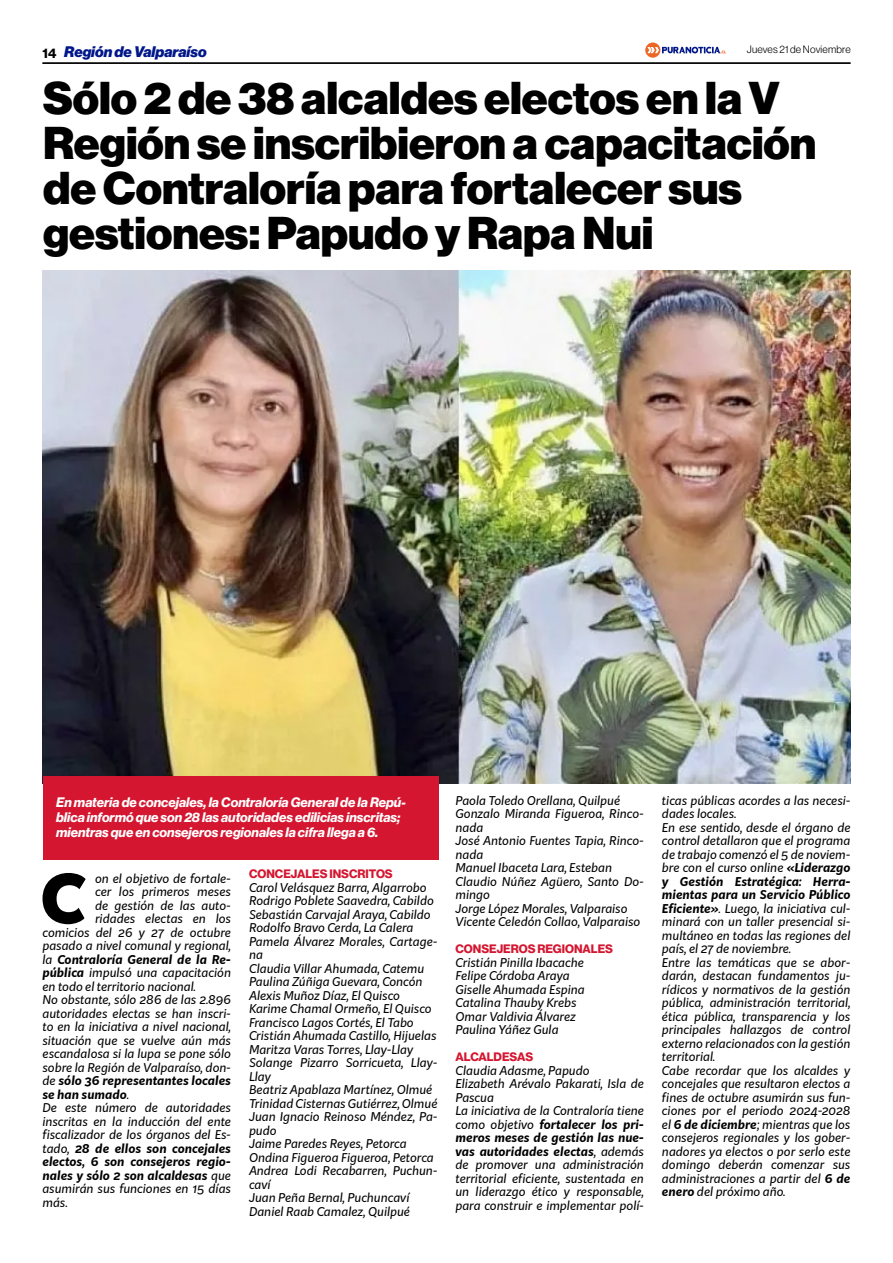
<style>
.page{position:relative;width:893px;height:1263px;background:#fff}
.page>*{position:absolute;margin:0;border:0;box-sizing:border-box;transform-origin:0 0}
.t1{font:900 66.3px "Kit Sans";color:#000}
.t2{font:900 45px/45px "Neue Haas Display";color:#000}
.t3{font:italic 900 15px "Neue Haas Display";color:#00178a}
.t4{font:italic 700 13.5px/15px "Neue Haas Display";color:#fff}
.t5{font:italic 12px/13.5px "Kit Sans";color:#000}
.t6{font:italic 700 12px "Kit Sans";color:#000}
.t7{font:12px "N Haas Grotesk DS Pro 75 Bd";color:#d41630}
.t8{font:10.5px "N Haas Grotesk DS Pro 45 Lt";letter-spacing:.02em;color:#000}
.s1{font-family:"N Haas Grotesk DS Pro 75 Bd";font-weight:400;font-style:normal;font-size:13.5px;color:#000}
.s2{font-weight:400}
.s3{font-weight:700}
</style>
<div class="page">
<hr style="left:43px;top:63px;width:807px;height:1px;background:#000">
<svg style="left:645px;top:43px;width:81px;height:15px"></svg>
<img style="left:43px;top:270px;width:807px;height:513px">
<div style="left:43px;top:777px;width:396px;height:83px;background:#d41630"></div>
<p class="t3" style="left:43px;top:43px;width:166px"><span class="s1">14</span> Región de Valparaíso</p>
<p class="t8" style="left:747px;top:44px;width:105px">Jueves 21 de Noviembre</p>
<h2 class="t2" style="left:43px;top:77px;width:775px">Sólo 2 de 38 alcaldes electos en la V Región se inscribieron a capacitación de Contraloría para fortalecer sus gestiones: Papudo y Rapa Nui</h2>
<p class="t4" style="left:56px;top:795px;width:351px">En materia de concejales, la Contraloría General de la Repú&shy;blica informó que son 28 las autoridades edilicias inscritas; mientras que en consejeros regionales la cifra llega a 6.</p>
<h1 class="t1" style="left:41px;top:839px;width:48px">C</h1>
<p class="t5" style="left:95px;top:871px;width:137px">on el objetivo de fortale-</p>
<p class="t5" style="left:95px;top:884px;width:137px">cer los primeros meses</p>
<p class="t5" style="left:95px;top:898px;width:137px">de gestión de las auto-</p>
<p class="t5" style="left:95px;top:911px;width:137px">ridades electas en los</p>
<p class="t5" style="left:43px;top:925px;width:190px">comicios del 26 y 27 de octubre</p>
<p class="t5" style="left:43px;top:938px;width:190px">pasado a nivel comunal y regional,</p>
<p class="t6" style="left:43px;top:949px;width:190px"><span class="s2">la</span> Contraloría General de la Re-</p>
<p class="t5" style="left:43px;top:965px;width:190px"><span class="s3">pública</span> impulsó una capacitación</p>
<p class="t5" style="left:43px;top:979px;width:155px">en todo el territorio nacional.</p>
<p class="t5" style="left:43px;top:992px;width:190px">No obstante, sólo 286 de las 2.896</p>
<p class="t5" style="left:43px;top:1006px;width:190px">autoridades electas se han inscri-</p>
<p class="t5" style="left:43px;top:1019px;width:190px">to en la iniciativa a nivel nacional,</p>
<p class="t5" style="left:43px;top:1033px;width:190px">situación que se vuelve aún más</p>
<p class="t5" style="left:43px;top:1046px;width:190px">escandalosa si la lupa se pone sólo</p>
<p class="t5" style="left:43px;top:1060px;width:190px">sobre la Región de Valparaíso, don-</p>
<p class="t6" style="left:43px;top:1070px;width:190px"><span class="s2">de</span> sólo 36 representantes locales</p>
<p class="t6" style="left:43px;top:1084px;width:88px">se han sumado<span class="s2">.</span></p>
<p class="t5" style="left:43px;top:1100px;width:190px">De este número de autoridades</p>
<p class="t5" style="left:43px;top:1114px;width:190px">inscritas en la inducción del ente</p>
<p class="t5" style="left:43px;top:1127px;width:190px">fiscalizador de los órganos del Es-</p>
<p class="t6" style="left:43px;top:1138px;width:190px"><span class="s2">tado,</span> 28 de ellos son concejales</p>
<p class="t6" style="left:43px;top:1151px;width:190px">electos, 6 son consejeros regio-</p>
<p class="t6" style="left:43px;top:1165px;width:190px">nales y sólo 2 son alcaldesas <span class="s2">que</span></p>
<p class="t5" style="left:43px;top:1181px;width:190px">asumirán sus funciones en 15 días</p>
<p class="t5" style="left:43px;top:1195px;width:27px">más.</p>
<p class="t7" style="left:249px;top:867px;width:145px">CONCEJALES INSCRITOS</p>
<p class="t5" style="left:249px;top:880px;width:190px">Carol Velásquez Barra, Algarrobo<br>Rodrigo Poblete Saavedra, Cabildo<br>Sebastián Carvajal Araya, Cabildo<br>Rodolfo Bravo Cerda, La Calera<br>Pamela Álvarez Morales, Cartage&shy;na<br>Claudia Villar Ahumada, Catemu<br>Paulina Zúñiga Guevara, Concón<br>Alexis Muñoz Díaz, El Quisco<br>Karime Chamal Ormeño, El Quisco<br>Francisco Lagos Cortés, El Tabo<br>Cristián Ahumada Castillo, Hijuelas<br>Maritza Varas Torres, Llay-Llay<br>Solange Pizarro Sorricueta, Llay-<br>Llay<br>Beatriz Apablaza Martínez, Olmué<br>Trinidad Cisternas Gutiérrez, Olmué<br>Juan Ignacio Reinoso Méndez, Pa&shy;pudo<br>Jaime Paredes Reyes, Petorca<br>Ondina Figueroa Figueroa, Petorca<br>Andrea Lodi Recabarren, Puchun&shy;caví<br>Juan Peña Bernal, Puchuncaví<br>Daniel Raab Camalez, Quilpué</p>
<p class="t5" style="left:455px;top:793px;width:190px">Paola Toledo Orellana, Quilpué<br>Gonzalo Miranda Figueroa, Rinco&shy;nada<br>José Antonio Fuentes Tapia, Rinco&shy;nada<br>Manuel Ibaceta Lara, Esteban<br>Claudio Núñez Agüero, Santo Do&shy;mingo<br>Jorge López Morales, Valparaiso<br>Vicente Celedón Collao, Valparaiso</p>
<p class="t7" style="left:455px;top:942px;width:159px">CONSEJEROS REGIONALES</p>
<p class="t5" style="left:455px;top:955px;width:131px">Cristián Pinilla Ibacache<br>Felipe Córdoba Araya<br>Giselle Ahumada Espina<br>Catalina Thauby Krebs<br>Omar Valdivia Álvarez<br>Paulina Yáñez Gula</p>
<p class="t7" style="left:455px;top:1050px;width:79px">ALCALDESAS</p>
<p class="t5" style="left:455px;top:1063px;width:190px">Claudia Adasme, Papudo<br>Elizabeth Arévalo Pakarati, Isla de<br>Pascua<br>La iniciativa de la Contraloría tiene como objetivo <span class="s3">fortalecer los pri&shy;meros meses de gestión las nue&shy;vas autoridades electas</span>, además de promover una administración territorial eficiente, sustentada en un liderazgo ético y responsable, para construir e implementar polí-</p>
<p class="t5" style="left:662px;top:793px;width:190px">ticas públicas acordes a las necesi&shy;dades locales.<br>En ese sentido, desde el órgano de control detallaron que el programa de trabajo comenzó el 5 de noviem&shy;bre con el curso online <span class="s3">«Liderazgo y Gestión Estratégica: Herra&shy;mientas para un Servicio Público<br>Eficiente»</span>. Luego, la iniciativa cul&shy;minará con un taller presencial si&shy;multáneo en todas las regiones del país, el 27 de noviembre.<br>Entre las temáticas que se abor&shy;darán, destacan fundamentos ju&shy;rídicos y normativos de la gestión pública, administración territorial, ética pública, transparencia y los principales hallazgos de control externo relacionados con la gestión territorial.<br>Cabe recordar que los alcaldes y concejales que resultaron electos a fines de octubre asumirán sus fun&shy;ciones por el periodo 2024-2028 el <span class="s3">6 de diciembre</span>; mientras que los consejeros regionales y los gober&shy;nadores ya electos o por serlo este domingo deberán comenzar sus administraciones a partir del <span class="s3">6 de enero</span> del próximo año.</p>
</div>
